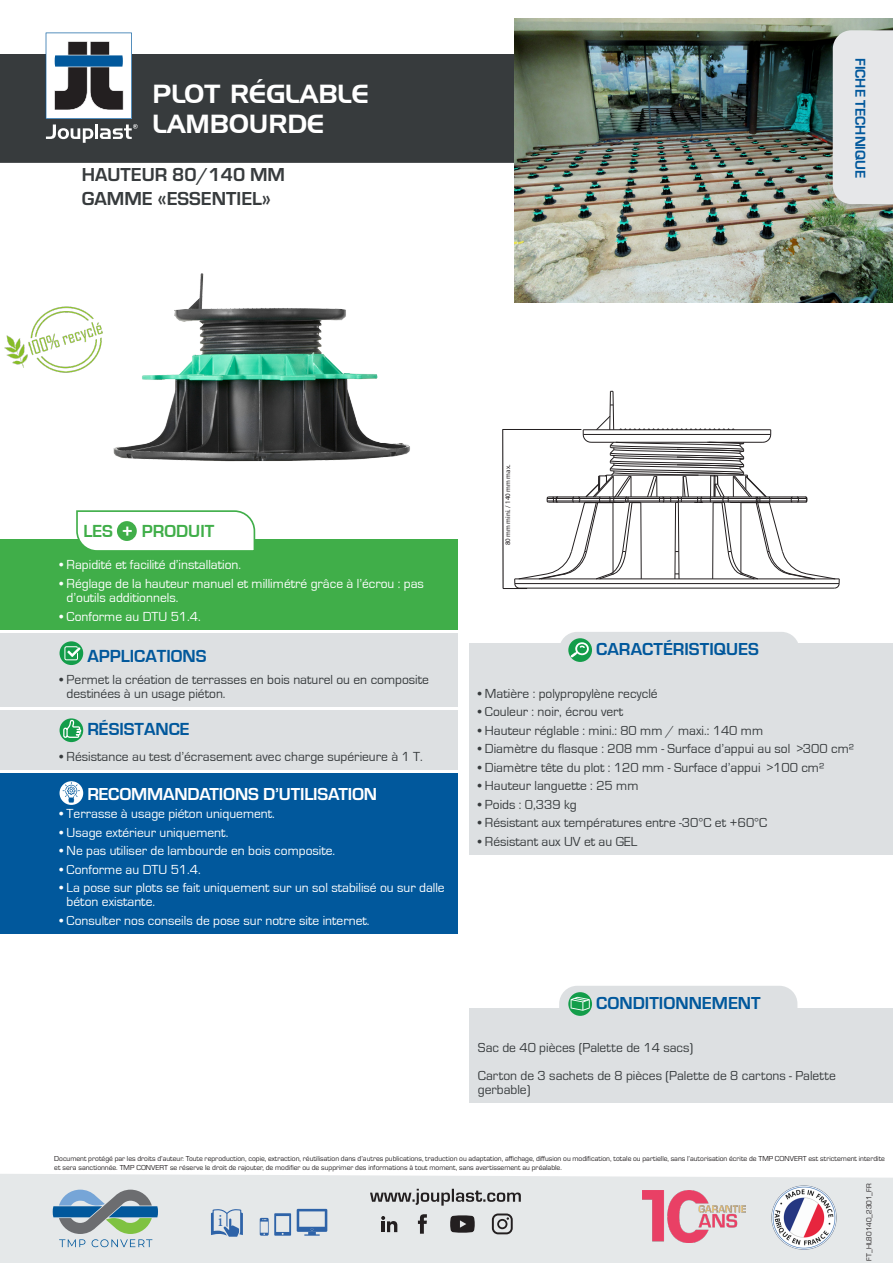
<style>
.page{position:relative;width:893px;height:1263px;background:#fff}
.page>*{position:absolute;margin:0;border:0;box-sizing:border-box;transform-origin:0 0}
.Nom_générique{font:25.5px/30.6px "Handel Gothic BT";color:#fff}
.Désignation{font:700 19.5px/23.4px "Eurostile";color:#373b3d}
.t1{font:700 18px "Eurostile";color:#01589c}
.Specifique{font:700 18px "Eurostile";letter-spacing:-.01em;color:#fff}
.t2{font:700 18px "Eurostile";color:#01589c}
.t3{font:700 18px "Eurostile";color:#40ae49}
.t4{font:17.1px "Minion Pro";color:#2e63a8}
.t5{font:700 14.7px "Eurostile";color:#01589c}
.Specifique-2{font:13.5px/14.2px "Eurostile";color:#373b3d}
.Specifique-3{font:13.5px/14.2px "Eurostile";color:#fff}
.t6{font:13.5px/28.5px "Eurostile";color:#373b3d}
.t7{font:7.5px/9px "Eurostile";color:#231f20}
.t8{font:6.9px "Myriad Pro";color:#231f20}
.s1{color:#fff}
</style>
<div class="page">
<div style="left:0;top:1174px;width:893px;height:89px;background:#e5e8e9"></div>
<div style="left:0;top:54px;width:514px;height:109px;background:#373b3d"></div>
<svg style="left:53px;top:1189px;width:105px;height:58px;background:#96afb7"></svg>
<img style="left:771px;top:1184px;width:66px;height:66px">
<img style="left:642px;top:1190px;width:104px;height:52px">
<svg style="left:370px;top:1189px;width:151px;height:16px;background:#aaabac"></svg>
<svg style="left:450px;top:1215px;width:25px;height:18px"></svg>
<svg style="left:381px;top:1216px;width:16px;height:16px"></svg>
<svg style="left:418px;top:1214px;width:9px;height:20px"></svg>
<svg style="left:492px;top:1213px;width:21px;height:21px"></svg>
<div style="left:469px;top:1009px;width:424px;height:94px;background:#dde0e2"></div>
<div style="left:559px;top:986px;width:238px;height:41px;background:#dde0e2;border-radius:18px"></div>
<svg style="left:568px;top:992px;width:24px;height:24px"></svg>
<svg style="left:571px;top:997px;width:19px;height:14px"></svg>
<div style="left:469px;top:643px;width:424px;height:211px;background:#dde0e2"></div>
<div style="left:559px;top:632px;width:240px;height:41px;background:#dde0e2;border-radius:18px"></div>
<svg style="left:568px;top:638px;width:24px;height:24px"></svg>
<svg style="left:571px;top:642px;width:18px;height:16px"></svg>
<img style="left:514px;top:19px;width:379px;height:284px">
<div style="left:830px;top:29px;width:63px;height:184px;background:#231f20;opacity:.15"></div>
<div style="left:833px;top:30px;width:60px;height:174px;background:#e6e7e9"></div>
<svg style="left:503px;top:391px;width:337px;height:198px"></svg>
<hr style="left:502px;top:429px;width:1px;height:159px;background:#231f20">
<svg style="left:46px;top:33px;width:92px;height:110px"></svg>
<div style="left:0;top:539px;width:458px;height:90px;background:#40ae49"></div>
<div style="left:0;top:633px;width:458px;height:73px;background:#dde0e2"></div>
<svg style="left:60px;top:641px;width:23px;height:24px"></svg>
<svg style="left:64px;top:646px;width:16px;height:14px"></svg>
<div style="left:0;top:710px;width:458px;height:59px;background:#dde0e2"></div>
<div style="left:60px;top:718px;width:23px;height:24px;background:#139d4a;border-radius:50%"></div>
<svg style="left:63px;top:718px;width:19px;height:20px"></svg>
<div style="left:0;top:773px;width:458px;height:160px;background:#01589c"></div>
<div style="left:60px;top:781px;width:23px;height:24px;background:#fff;border-radius:50%"></div>
<svg style="left:63px;top:782px;width:17px;height:21px"></svg>
<img style="left:4px;top:306px;width:99px;height:67px">
<img style="left:113px;top:273px;width:297px;height:189px">
<svg style="left:76px;top:510px;width:180px;height:41px"></svg>
<div style="left:117px;top:521px;width:20px;height:20px;background:#40ae49;border-radius:50%"></div>
<svg style="left:211px;top:1209px;width:32px;height:28px"></svg>
<svg style="left:260px;top:1213px;width:31px;height:23px"></svg>
<svg style="left:297px;top:1209px;width:30px;height:27px"></svg>
<p class="Nom_générique" style="left:152px;top:78px;width:218px">PLOT RÉGLABLE<br>LAMBOURDE</p>
<p class="Désignation" style="left:82px;top:162px;width:205px">HAUTEUR 80/140 MM<br>GAMME «ESSENTIEL»</p>
<p class="t5" style="left:871px;top:58px;width:122px;rotate:90deg">FICHE TECHNIQUE</p>
<p class="t3" style="left:83px;top:521px;width:132px">LES <span class="s1">+</span> PRODUIT</p>
<p class="Specifique-3" style="left:60px;top:558px;width:183px">• Rapidité et facilité d’installation.</p>
<p class="Specifique-3" style="left:67px;top:577px;width:359px;text-indent:-7px">• Réglage de la hauteur manuel et millimétré grâce à l’écrou : pas d’outils additionnels.</p>
<p class="Specifique-3" style="left:60px;top:609px;width:143px">• Conforme au DTU 51.4.</p>
<p class="t2" style="left:87px;top:646px;width:121px">APPLICATIONS</p>
<p class="Specifique-2" style="left:67px;top:672px;width:364px;text-indent:-7px">• Permet la création de terrasses en bois naturel ou en composite destinées à un usage piéton.</p>
<p class="t2" style="left:87px;top:719px;width:104px">RÉSISTANCE</p>
<p class="Specifique-2" style="left:60px;top:749px;width:365px">• Résistance au test d’écrasement avec charge supérieure à 1 T.</p>
<p class="Specifique" style="left:87px;top:781px;width:291px">RECOMMANDATIONS D’UTILISATION</p>
<p class="Specifique-3" style="left:60px;top:807px;width:217px">• Terrasse à usage piéton uniquement.</p>
<p class="Specifique-3" style="left:60px;top:825px;width:170px">• Usage extérieur uniquement.</p>
<p class="Specifique-3" style="left:60px;top:844px;width:277px">• Ne pas utiliser de lambourde en bois composite.</p>
<p class="Specifique-3" style="left:60px;top:862px;width:143px">• Conforme au DTU 51.4.</p>
<p class="Specifique-3" style="left:67px;top:881px;width:380px;text-indent:-7px">• La pose sur plots se fait uniquement sur un sol stabilisé ou sur dalle béton existante.</p>
<p class="Specifique-3" style="left:60px;top:913px;width:311px">• Consulter nos conseils de pose sur notre site internet.</p>
<p class="t8" style="left:504px;top:545px;width:82px;rotate:-90deg">80 mm mini. / 140 mm max.</p>
<p class="t1" style="left:596px;top:636px;width:164px">CARACTÉRISTIQUES</p>
<p class="Specifique-2" style="left:478px;top:686px;width:181px">• Matière : polypropylène recyclé</p>
<p class="Specifique-2" style="left:478px;top:705px;width:147px">• Couleur : noir, écrou vert</p>
<p class="Specifique-2" style="left:478px;top:723px;width:287px">• Hauteur réglable : mini.: 80 mm / maxi.: 140 mm</p>
<p class="Specifique-2" style="left:478px;top:742px;width:378px">• Diamètre du flasque : 208 mm - Surface d’appui au sol &gt;300 cm²</p>
<p class="Specifique-2" style="left:478px;top:760px;width:348px">• Diamètre tête du plot : 120 mm - Surface d’appui &gt;100 cm²</p>
<p class="Specifique-2" style="left:478px;top:779px;width:162px">• Hauteur languette : 25 mm</p>
<p class="Specifique-2" style="left:478px;top:797px;width:100px">• Poids : 0,339 kg</p>
<p class="Specifique-2" style="left:478px;top:816px;width:291px">• Résistant aux températures entre -30°C et +60°C</p>
<p class="Specifique-2" style="left:478px;top:834px;width:161px">• Résistant aux UV et au GEL</p>
<p class="t1" style="left:596px;top:990px;width:166px">CONDITIONNEMENT</p>
<p class="t6" style="left:478px;top:1032px;width:360px">Sac de 40 pièces (Palette de 14 sacs)<br>Carton de 3 sachets de 8 pièces (Palette de 8 cartons - Palette</p>
<p class="t6" style="left:478px;top:1075px;width:54px">gerbable)</p>
<p class="t7" style="left:54px;top:1154px;width:832px">Document protégé par les droits d’auteur. Toute reproduction, copie, extraction, réutilisation dans d’autres publications, traduction ou adaptation, affichage, diffusion ou modification, totale ou partielle, sans l’autorisation écrite de TMP CONVERT est strictement interdite et sera sanctionnée. TMP CONVERT se réserve le droit de rajouter, de modifier ou de supprimer des informations à tout moment, sans avertissement au préalable.</p>
<p class="t4" style="left:218px;top:1208px;width:6px">i</p>
<p class="t7" style="left:864px;top:1261px;width:79px;rotate:-90deg">FT_HL80140_2301_FR</p>
</div>
